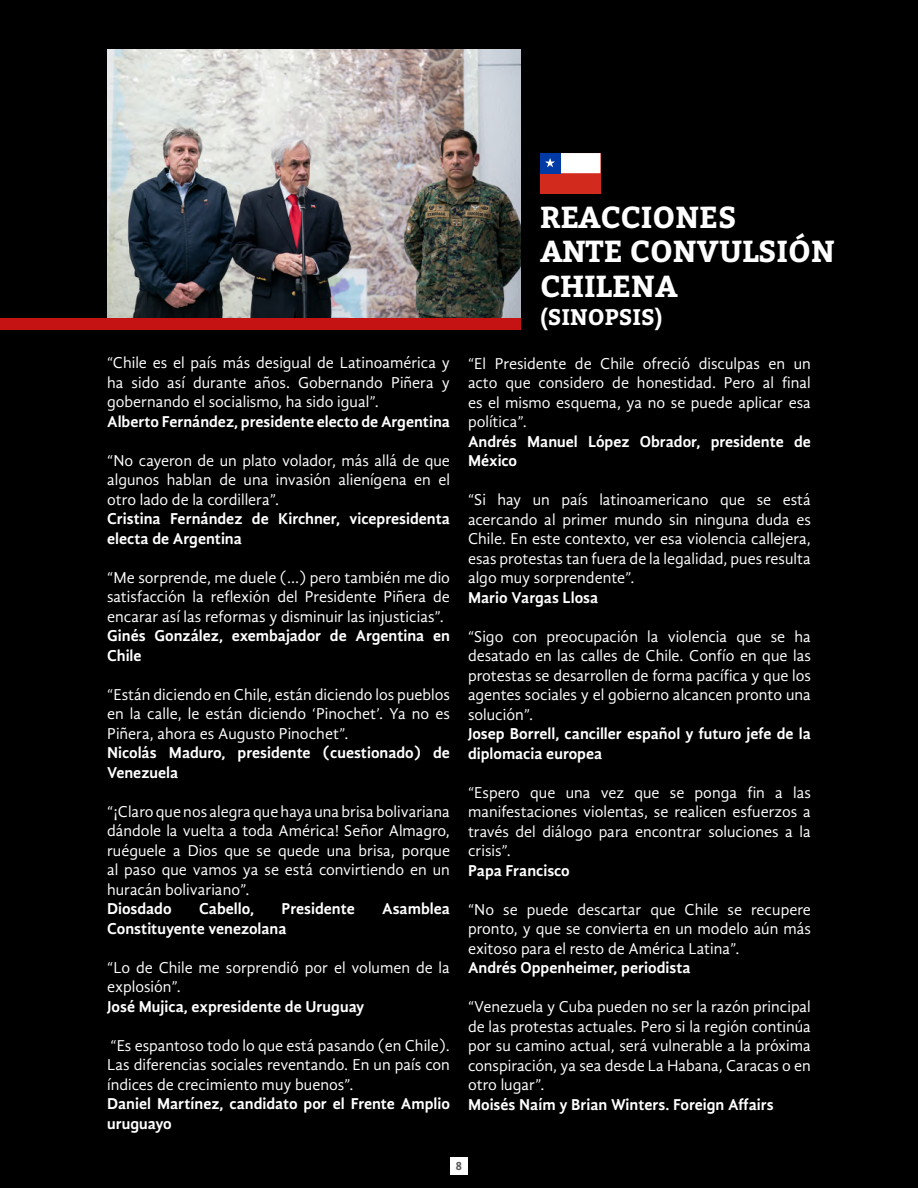
<style>
.page{position:relative;width:918px;height:1188px;background:#000}
.page>*{position:absolute;margin:0;border:0;box-sizing:border-box;transform-origin:0 0}
.t1{font:700 30.3px/34.2px "Bitter";color:#fff}
.t2{font:700 22.5px "Bitter";color:#fff}
.t3{font:16.2px/19.5px "Gandhi Sans";color:#fff;text-align:justify}
.t4{font:700 16.2px/19.5px "Gandhi Sans";color:#fff}
.t5{font:700 12.3px "Gandhi Sans";color:#59595c}
</style>
<div class="page">
<img style="left:107px;top:50px;width:414px;height:268px">
<div style="left:0;top:318px;width:521px;height:12px;background:#c51313"></div>
<div style="left:540px;top:153px;width:60px;height:40px;background:#d32a1e"></div>
<svg style="left:540px;top:153px;width:60px;height:20px"></svg>
<div style="left:450px;top:1158px;width:18px;height:17px;background:#fff"></div>
<p class="t3" style="left:107px;top:353px;width:344px">“Chile es el país más desigual de Latinoamérica y ha sido así durante años. Gobernando Piñera y gobernando el socialismo, ha sido igual”.</p>
<p class="t4" style="left:107px;top:412px;width:344px">Alberto Fernández, presidente electo de Argentina</p>
<p class="t3" style="left:107px;top:451px;width:344px">“No cayeron de un plato volador, más allá de que algunos hablan de una invasión alienígena en el otro lado de la cordillera”.</p>
<p class="t4" style="left:107px;top:509px;width:344px">Cristina Fernández de Kirchner, vicepresidenta electa de Argentina</p>
<p class="t3" style="left:107px;top:568px;width:344px">“Me sorprende, me duele (…) pero también me dio satisfacción la reflexión del Presidente Piñera de encarar así las reformas y disminuir las injusticias”.</p>
<p class="t4" style="left:107px;top:626px;width:344px">Ginés González, exembajador de Argentina en<br>Chile</p>
<p class="t3" style="left:107px;top:685px;width:344px">“Están diciendo en Chile, están diciendo los pueblos en la calle, le están diciendo ‘Pinochet’. Ya no es Piñera, ahora es Augusto Pinochet”.</p>
<p class="t4" style="left:107px;top:743px;width:344px">Nicolás Maduro, presidente (cuestionado) de<br>Venezuela</p>
<p class="t3" style="left:107px;top:802px;width:344px">“¡Claro que nos alegra que haya una brisa bolivariana dándole la vuelta a toda América! Señor Almagro, ruéguele a Dios que se quede una brisa, porque al paso que vamos ya se está convirtiendo en un huracán bolivariano”.</p>
<p class="t4" style="left:107px;top:899px;width:66px">Diosdado</p>
<p class="t4" style="left:199px;top:899px;width:56px">Cabello,</p>
<p class="t4" style="left:281px;top:899px;width:75px">Presidente</p>
<p class="t4" style="left:382px;top:899px;width:69px">Asamblea</p>
<p class="t4" style="left:107px;top:919px;width:181px">Constituyente venezolana</p>
<p class="t3" style="left:107px;top:958px;width:344px">“Lo de Chile me sorprendió por el volumen de la explosión”.</p>
<p class="t4" style="left:107px;top:997px;width:259px">José Mujica, expresidente de Uruguay</p>
<p class="t3" style="left:107px;top:1036px;width:344px">“Es espantoso todo lo que está pasando (en Chile).<br>Las diferencias sociales reventando. En un país con índices de crecimiento muy buenos”.</p>
<p class="t4" style="left:107px;top:1094px;width:344px">Daniel Martínez, candidato por el Frente Amplio uruguayo</p>
<h1 class="t1" style="left:540px;top:200px;width:297px">REACCIONES<br>ANTE CONVULSIÓN<br>CHILENA</h1>
<h2 class="t2" style="left:540px;top:300px;width:124px">(SINOPSIS)</h2>
<p class="t3" style="left:468px;top:353px;width:344px">“El Presidente de Chile ofreció disculpas en un acto que considero de honestidad. Pero al final es el mismo esquema, ya no se puede aplicar esa política”.</p>
<p class="t4" style="left:468px;top:431px;width:344px">Andrés Manuel López Obrador, presidente de<br>México</p>
<p class="t3" style="left:468px;top:490px;width:344px">“Si hay un país latinoamericano que se está acercando al primer mundo sin ninguna duda es Chile. En este contexto, ver esa violencia callejera, esas protestas tan fuera de la legalidad, pues resulta algo muy sorprendente”.</p>
<p class="t4" style="left:468px;top:587px;width:132px">Mario Vargas Llosa</p>
<p class="t3" style="left:468px;top:626px;width:344px">“Sigo con preocupación la violencia que se ha desatado en las calles de Chile. Confío en que las protestas se desarrollen de forma pacífica y que los agentes sociales y el gobierno alcancen pronto una solución”.</p>
<p class="t4" style="left:468px;top:724px;width:344px">Josep Borrell, canciller español y futuro jefe de la diplomacia europea</p>
<p class="t3" style="left:468px;top:782px;width:344px">“Espero que una vez que se ponga fin a las manifestaciones violentas, se realicen esfuerzos a través del diálogo para encontrar soluciones a la crisis”.</p>
<p class="t4" style="left:468px;top:860px;width:103px">Papa Francisco</p>
<p class="t3" style="left:468px;top:899px;width:344px">“No se puede descartar que Chile se recupere pronto, y que se convierta en un modelo aún más exitoso para el resto de América Latina”.</p>
<p class="t4" style="left:468px;top:958px;width:224px">Andrés Oppenheimer, periodista</p>
<p class="t3" style="left:468px;top:997px;width:344px">“Venezuela y Cuba pueden no ser la razón principal de las protestas actuales. Pero si la región continúa por su camino actual, será vulnerable a la próxima conspiración, ya sea desde La Habana, Caracas o en otro lugar”.</p>
<p class="t4" style="left:468px;top:1094px;width:307px">Moisés Naím y Brian Winters. Foreign Affairs</p>
<p class="t5" style="left:456px;top:1159px;width:8px">8</p>
</div>
